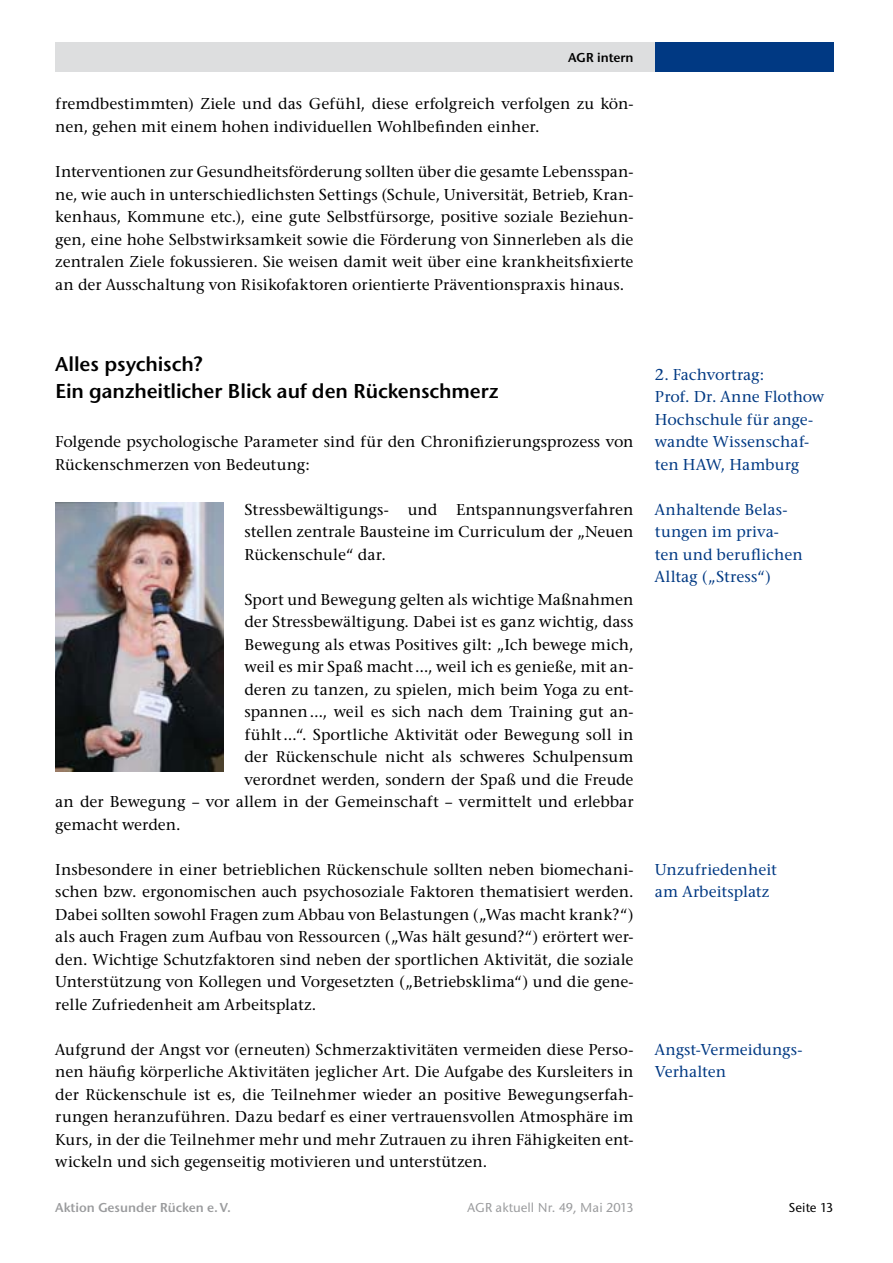
<style>
.page{position:relative;width:893px;height:1263px;background:#fff}
.page>*{position:absolute;margin:0;border:0;box-sizing:border-box;transform-origin:0 0}
.t1{font:21px/27px "Stone Sans Itc T Semi";letter-spacing:-.005em;color:#000}
.t2{font:500 16.5px/22.5px "Stone Serif Itc T";color:#000;text-align:justify}
.t3{font:500 16.5px/22.5px "Stone Serif Itc T";color:#003983}
.t4{font:13.5px "Stone Sans Itc T Semi";color:#9b9c9e}
.t5{font:500 13.5px "Stone Sans Itc T";color:#9b9c9e}
.t6{font:13.5px "Stone Sans Itc T Semi";color:#000}
.t7{font:500 13.5px "Stone Sans Itc T";color:#000}
</style>
<div class="page">
<div style="left:55px;top:42px;width:778px;height:30px;background:#dddedf"></div>
<div style="left:655px;top:42px;width:178px;height:30px;background:#003983"></div>
<img style="left:55px;top:502px;width:168px;height:269px">
<p class="t6" style="left:568px;top:49px;width:67px">AGR intern</p>
<p class="t2" style="left:55px;top:93px;width:580px">fremdbestimmten) Ziele und das Gefühl, diese erfolgreich verfolgen zu kön&shy;nen, gehen mit einem hohen individuellen Wohlbefinden einher.</p>
<p class="t2" style="left:55px;top:160px;width:580px">Interventionen zur Gesundheitsförderung sollten über die gesamte Lebensspan&shy;ne, wie auch in unterschiedlichsten Settings (Schule, Universität, Betrieb, Kran&shy;kenhaus, Kommune etc.), eine gute Selbstfürsorge, positive soziale Beziehun&shy;gen, eine hohe Selbstwirksamkeit sowie die Förderung von Sinnerleben als die zentralen Ziele fokussieren. Sie weisen damit weit über eine krankheitsfixierte an der Ausschaltung von Risikofaktoren orientierte Präventionspraxis hinaus.</p>
<p class="t1" style="left:55px;top:350px;width:445px">Alles psychisch?<br>Ein ganzheitlicher Blick auf den Rückenschmerz</p>
<p class="t2" style="left:55px;top:430px;width:580px">Folgende psychologische Parameter sind für den Chronifizierungsprozess von<br>Rückenschmerzen von Bedeutung:</p>
<p class="t2" style="left:244px;top:498px;width:391px">Stressbewältigungs- und Entspannungsverfahren stellen zentrale Bausteine im Curriculum der „Neuen Rückenschule“ dar.</p>
<p class="t2" style="left:244px;top:588px;width:391px">Sport und Bewegung gelten als wichtige Maßnahmen</p>
<p class="t2" style="left:244px;top:610px;width:391px">der Stressbewältigung. Dabei ist es ganz wichtig, dass</p>
<p class="t2" style="left:244px;top:633px;width:391px">Bewegung als etwas Positives gilt: „Ich bewege mich,</p>
<p class="t2" style="left:244px;top:655px;width:391px">weil es mir Spaß macht…, weil ich es genieße, mit an-</p>
<p class="t2" style="left:244px;top:678px;width:391px">deren zu tanzen, zu spielen, mich beim Yoga zu ent-</p>
<p class="t2" style="left:244px;top:700px;width:391px">spannen…, weil es sich nach dem Training gut an-</p>
<p class="t2" style="left:244px;top:723px;width:391px">fühlt…“. Sportliche Aktivität oder Bewegung soll in</p>
<p class="t2" style="left:244px;top:745px;width:391px">der Rückenschule nicht als schweres Schulpensum</p>
<p class="t2" style="left:244px;top:768px;width:391px">verordnet werden, sondern der Spaß und die Freude</p>
<p class="t2" style="left:55px;top:790px;width:580px">an der Bewegung – vor allem in der Gemeinschaft – vermittelt und erlebbar</p>
<p class="t2" style="left:55px;top:813px;width:127px">gemacht werden.</p>
<p class="t2" style="left:55px;top:858px;width:580px">Insbesondere in einer betrieblichen Rückenschule sollten neben biomechani&shy;schen bzw. ergonomischen auch psychosoziale Faktoren thematisiert werden.<br>Dabei sollten sowohl Fragen zum Abbau von Belastungen („Was macht krank?“) als auch Fragen zum Aufbau von Ressourcen („Was hält gesund?“) erörtert wer&shy;den. Wichtige Schutzfaktoren sind neben der sportlichen Aktivität, die soziale Unterstützung von Kollegen und Vorgesetzten („Betriebsklima“) und die gene&shy;relle Zufriedenheit am Arbeitsplatz.</p>
<p class="t2" style="left:55px;top:1038px;width:580px">Aufgrund der Angst vor (erneuten) Schmerzaktivitäten vermeiden diese Perso&shy;nen häufig körperliche Aktivitäten jeglicher Art. Die Aufgabe des Kursleiters in der Rückenschule ist es, die Teilnehmer wieder an positive Bewegungserfah&shy;rungen heranzuführen. Dazu bedarf es einer vertrauensvollen Atmosphäre im Kurs, in der die Teilnehmer mehr und mehr Zutrauen zu ihren Fähigkeiten ent&shy;wickeln und sich gegenseitig motivieren und unterstützen.</p>
<p class="t3" style="left:655px;top:363px;width:171px">2. Fachvortrag:<br>Prof. Dr. Anne Flothow<br>Hochschule für ange&shy;wandte Wissenschaf&shy;ten HAW, Hamburg</p>
<p class="t3" style="left:655px;top:498px;width:149px">Anhaltende Belas&shy;tungen im priva&shy;ten und beruflichen<br>Alltag („Stress“)</p>
<p class="t3" style="left:655px;top:858px;width:123px">Unzufriedenheit am Arbeitsplatz</p>
<p class="t3" style="left:655px;top:1038px;width:149px">Angst-Vermeidungs-<br>Verhalten</p>
<p class="t4" style="left:55px;top:1199px;width:177px">Aktion Gesunder Rücken e.V.</p>
<p class="t5" style="left:467px;top:1200px;width:168px">AGR aktuell Nr. 49, Mai 2013</p>
<p class="t7" style="left:789px;top:1200px;width:46px">Seite 13</p>
</div>
